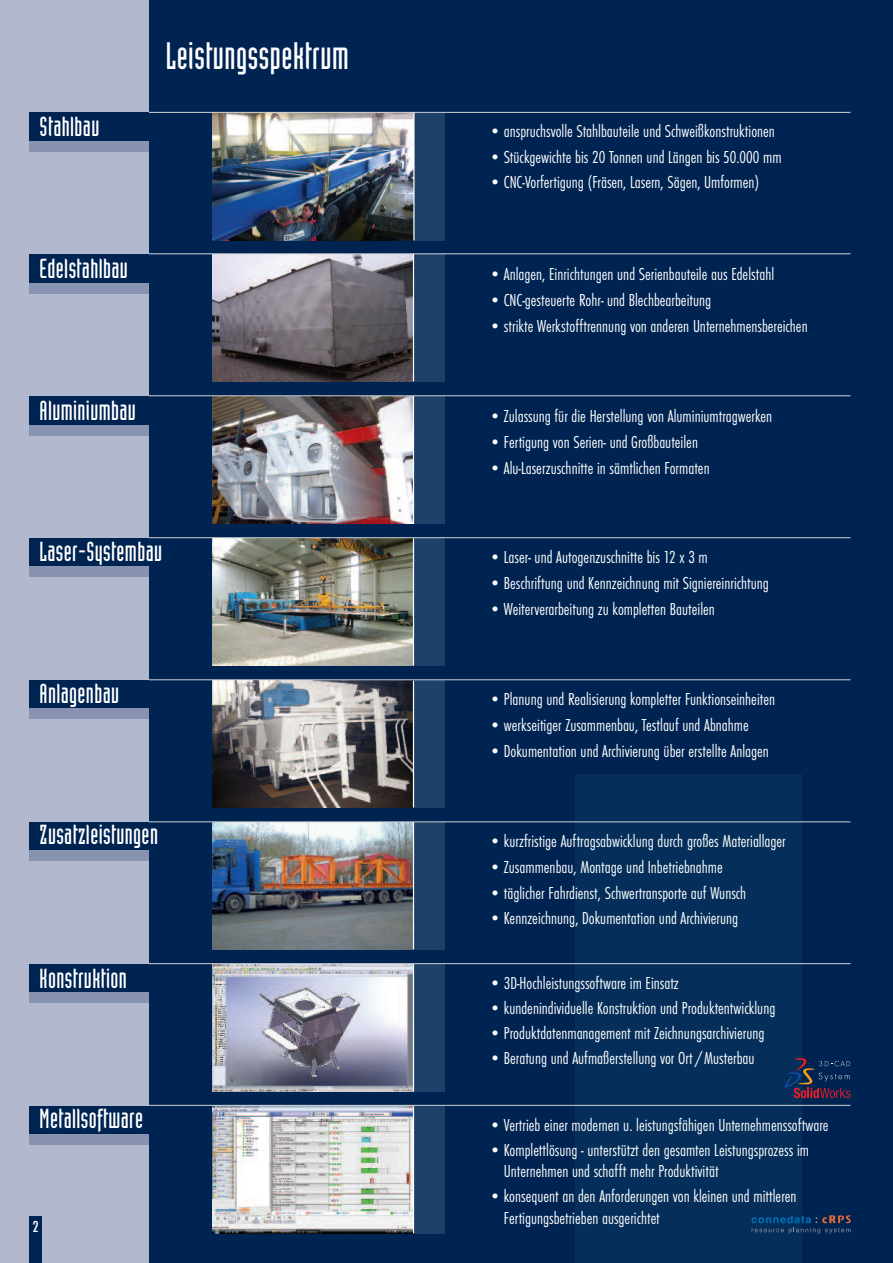
<style>
.page{position:relative;width:893px;height:1263px;background:#002452}
.page>*{position:absolute;margin:0;border:0;box-sizing:border-box;transform-origin:0 0}
.t1{font:37.5px "Industria Solid";letter-spacing:.015em;color:#fff}
.t2{font:27px "Industria Solid";letter-spacing:.015em;color:#fff}
.t3{font:300 condensed 18px/21.6px "Futura T";color:#fff}
.t4{font:500 condensed 16.5px "Futura T";color:#fff}
</style>
<div class="page">
<div style="left:0;top:0;width:149px;height:1263px;background:#b2b8cd"></div>
<div style="left:29px;top:1216px;width:13px;height:47px;background:#002452"></div>
<div style="left:30px;top:113px;width:224px;height:28px;background:#002452"></div>
<div style="left:30px;top:254px;width:224px;height:29px;background:#002452"></div>
<div style="left:30px;top:396px;width:224px;height:29px;background:#002452"></div>
<div style="left:30px;top:538px;width:224px;height:28px;background:#002452"></div>
<div style="left:30px;top:680px;width:224px;height:28px;background:#002452"></div>
<div style="left:30px;top:822px;width:224px;height:28px;background:#002452"></div>
<div style="left:30px;top:964px;width:224px;height:28px;background:#002452"></div>
<div style="left:30px;top:1106px;width:224px;height:28px;background:#002452"></div>
<div style="left:242px;top:113px;width:202px;height:127px;background:#1e416a"></div>
<div style="left:242px;top:254px;width:202px;height:128px;background:#1e416a"></div>
<div style="left:242px;top:396px;width:202px;height:128px;background:#1e416a"></div>
<div style="left:242px;top:538px;width:202px;height:128px;background:#1e416a"></div>
<div style="left:242px;top:680px;width:202px;height:127px;background:#1e416a"></div>
<div style="left:242px;top:822px;width:202px;height:127px;background:#1e416a"></div>
<div style="left:242px;top:964px;width:202px;height:127px;background:#1e416a"></div>
<div style="left:242px;top:1106px;width:202px;height:127px;background:#1e416a"></div>
<img style="left:213px;top:113px;width:200px;height:127px">
<img style="left:213px;top:254px;width:200px;height:128px">
<img style="left:213px;top:396px;width:200px;height:128px">
<img style="left:213px;top:538px;width:200px;height:128px">
<img style="left:213px;top:680px;width:200px;height:127px">
<img style="left:213px;top:822px;width:200px;height:127px">
<img style="left:213px;top:964px;width:200px;height:127px">
<img style="left:213px;top:1106px;width:200px;height:127px">
<div style="left:30px;top:141px;width:119px;height:10px;background:#8793b1"></div>
<div style="left:30px;top:283px;width:119px;height:10px;background:#8793b1"></div>
<div style="left:30px;top:425px;width:119px;height:10px;background:#8793b1"></div>
<div style="left:30px;top:566px;width:119px;height:11px;background:#8793b1"></div>
<div style="left:30px;top:708px;width:119px;height:11px;background:#8793b1"></div>
<div style="left:30px;top:850px;width:119px;height:11px;background:#8793b1"></div>
<div style="left:30px;top:992px;width:119px;height:11px;background:#8793b1"></div>
<div style="left:30px;top:1134px;width:119px;height:10px;background:#8793b1"></div>
<hr style="left:413px;top:112px;width:2px;height:128px;background:#fff">
<hr style="left:413px;top:254px;width:1px;height:127px;background:#fff">
<hr style="left:413px;top:396px;width:1px;height:128px;background:#fff">
<hr style="left:413px;top:538px;width:1px;height:127px;background:#fff">
<hr style="left:413px;top:681px;width:1px;height:126px;background:#fff">
<hr style="left:413px;top:822px;width:1px;height:127px;background:#fff">
<hr style="left:413px;top:964px;width:1px;height:127px;background:#fff">
<hr style="left:413px;top:1106px;width:1px;height:127px;background:#fff">
<hr style="left:149px;top:112px;width:701px;height:1px;background:#d1d2d4">
<div style="left:575px;top:775px;width:226px;height:488px;background:#052f5a"></div>
<hr style="left:149px;top:253px;width:701px;height:1px;background:#d1d2d4">
<hr style="left:149px;top:395px;width:701px;height:1px;background:#d1d2d4">
<hr style="left:149px;top:537px;width:701px;height:1px;background:#d1d2d4">
<hr style="left:149px;top:679px;width:701px;height:1px;background:#d1d2d4">
<hr style="left:149px;top:821px;width:701px;height:1px;background:#d1d2d4">
<hr style="left:149px;top:963px;width:701px;height:1px;background:#d1d2d4">
<hr style="left:149px;top:1105px;width:701px;height:1px;background:#d1d2d4">
<svg style="left:784px;top:1058px;width:67px;height:40px"></svg>
<svg style="left:751px;top:1215px;width:100px;height:19px"></svg>
<h2 class="t2" style="left:40px;top:116px;width:61px">Stahlbau</h2>
<h1 class="t1" style="left:166px;top:43px;width:185px">Leistungsspektrum</h1>
<h2 class="t2" style="left:40px;top:258px;width:90px">Edelstahlbau</h2>
<h2 class="t2" style="left:40px;top:400px;width:98px">Aluminiumbau</h2>
<h2 class="t2" style="left:40px;top:541px;width:124px">Laser-Systembau</h2>
<h2 class="t2" style="left:40px;top:683px;width:81px">Anlagenbau</h2>
<h2 class="t2" style="left:40px;top:825px;width:120px">Zusatzleistungen</h2>
<h2 class="t2" style="left:40px;top:968px;width:89px">Konstruktion</h2>
<h2 class="t2" style="left:40px;top:1109px;width:105px">Metallsoftware</h2>
<p class="t4" style="left:32px;top:1217px;width:8px">2</p>
<p class="t3" style="left:489px;top:120px;width:287px">• anspruchsvolle Stahlbauteile und Schweißkonstruktionen</p>
<p class="t3" style="left:489px;top:146px;width:294px">• Stückgewichte bis 20 Tonnen und Längen bis 50.000 mm</p>
<p class="t3" style="left:489px;top:171px;width:272px">• CNC-Vorfertigung (Fräsen, Lasern, Sägen, Umformen)</p>
<p class="t3" style="left:489px;top:263px;width:287px">• Anlagen, Einrichtungen und Serienbauteile aus Edelstahl</p>
<p class="t3" style="left:489px;top:289px;width:224px">• CNC-gesteuerte Rohr- und Blechbearbeitung</p>
<p class="t3" style="left:489px;top:315px;width:320px">• strikte Werkstofftrennung von anderen Unternehmensbereichen</p>
<p class="t3" style="left:489px;top:405px;width:285px">• Zulassung für die Herstellung von Aluminiumtragwerken</p>
<p class="t3" style="left:489px;top:431px;width:210px">• Fertigung von Serien- und Großbauteilen</p>
<p class="t3" style="left:489px;top:457px;width:222px">• Alu-Laserzuschnitte in sämtlichen Formaten</p>
<p class="t3" style="left:489px;top:546px;width:220px">• Laser- und Autogenzuschnitte bis 12 x 3 m</p>
<p class="t3" style="left:489px;top:572px;width:281px">• Beschriftung und Kennzeichnung mit Signiereinrichtung</p>
<p class="t3" style="left:489px;top:598px;width:227px">• Weiterverarbeitung zu kompletten Bauteilen</p>
<p class="t3" style="left:489px;top:688px;width:288px">• Planung und Realisierung kompletter Funktionseinheiten</p>
<p class="t3" style="left:489px;top:714px;width:261px">• werkseitiger Zusammenbau, Testlauf und Abnahme</p>
<p class="t3" style="left:489px;top:740px;width:281px">• Dokumentation und Archivierung über erstellte Anlagen</p>
<p class="t3" style="left:489px;top:830px;width:298px">• kurzfristige Auftragsabwicklung durch großes Materiallager</p>
<p class="t3" style="left:489px;top:856px;width:235px">• Zusammenbau, Montage und Inbetriebnahme</p>
<p class="t3" style="left:489px;top:882px;width:259px">• täglicher Fahrdienst, Schwertransporte auf Wunsch</p>
<p class="t3" style="left:489px;top:907px;width:251px">• Kennzeichnung, Dokumentation und Archivierung</p>
<p class="t3" style="left:489px;top:972px;width:191px">• 3D-Hochleistungssoftware im Einsatz</p>
<p class="t3" style="left:489px;top:997px;width:288px">• kundenindividuelle Konstruktion und Produktentwicklung</p>
<p class="t3" style="left:489px;top:1022px;width:277px">• Produktdatenmanagement mit Zeichnungsarchivierung</p>
<p class="t3" style="left:489px;top:1047px;width:267px">• Beratung und Aufmaßerstellung vor Ort/Musterbau</p>
<p class="t3" style="left:489px;top:1114px;width:341px">• Vertrieb einer modernen u. leistungsfähigen Unternehmenssoftware</p>
<p class="t3" style="left:504px;top:1139px;width:307px;text-indent:-15px">• Komplettlösung - unterstützt den gesamten Leistungsprozess im<br>Unternehmen und schafft mehr Produktivität</p>
<p class="t3" style="left:504px;top:1185px;width:294px;text-indent:-15px">• konsequent an den Anforderungen von kleinen und mittleren<br>Fertigungsbetrieben ausgerichtet</p>
</div>
